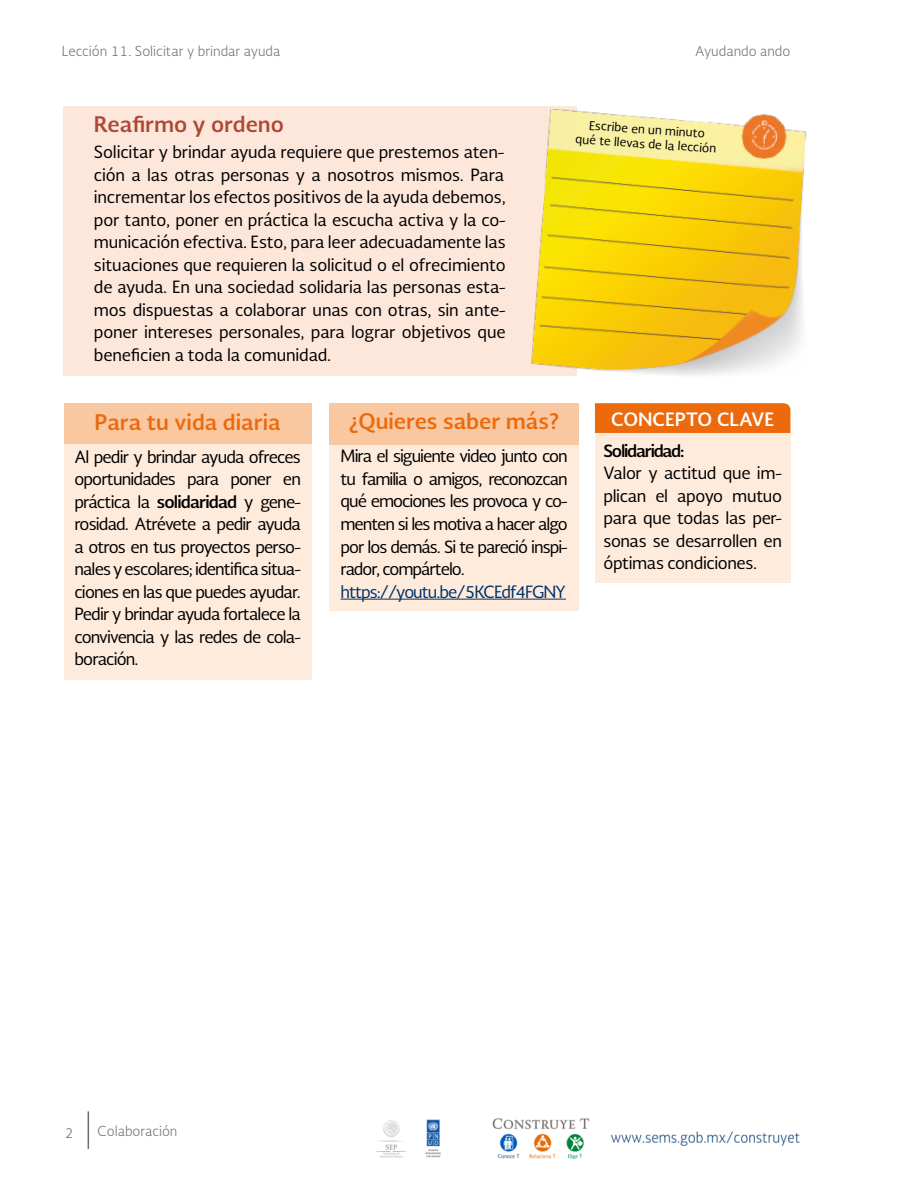
<style>
.page{position:relative;width:918px;height:1188px;background:#fff}
.page>*{position:absolute;margin:0;border:0;box-sizing:border-box;transform-origin:0 0}
.t1{font:700 21px "Soberana Sans";color:#ec690c}
.t2{font:700 21px "Soberana Sans";color:#ad4835}
.t3{font:700 18px "Soberana Sans";color:#fff}
.t4{font:16.5px/22.5px "Soberana Sans";letter-spacing:-.045em;color:#000;text-align:justify}
.t5{font:16.5px "Soberana Sans";letter-spacing:-.06em;color:#00336a}
.t6{font:700 16.5px "Soberana Sans";letter-spacing:-.075em;color:#000}
.t7{font:300 13.5px "Soberana Sans";color:#716a6e}
.t8{font:12px/14.4px "Soberana Sans";color:#000;text-align:center}
.s1{font-weight:700}
</style>
<div class="page">
<hr style="left:88px;top:1111px;width:1px;height:38px;background:#716a6e">
<div style="left:64px;top:106px;width:513px;height:270px;background:#fde6da"></div>
<img style="left:531px;top:109px;width:275px;height:267px">
<div style="left:329px;top:403px;width:249px;height:41px;background:#fac8a0"></div>
<div style="left:329px;top:445px;width:249px;height:165px;background:#feebdc"></div>
<div style="left:64px;top:403px;width:248px;height:41px;background:#fac8a0"></div>
<div style="left:64px;top:444px;width:248px;height:236px;background:#feebdc"></div>
<div style="left:595px;top:431px;width:195px;height:151px;background:#feebdc"></div>
<div style="left:595px;top:403px;width:195px;height:30px;background:#ec690c"></div>
<hr style="left:341px;top:599px;width:225px;height:1px;background:#00336a">
<img style="left:376px;top:1118px;width:424px;height:40px">
<p class="t7" style="left:62px;top:42px;width:220px">Lección 11. Solicitar y brindar ayuda</p>
<p class="t7" style="left:695px;top:42px;width:97px">Ayudando ando</p>
<p class="t2" style="left:94px;top:109px;width:191px">Reafirmo y ordeno</p>
<p class="t4" style="left:94px;top:140px;width:413px">Solicitar y brindar ayuda requiere que prestemos aten&shy;ción a las otras personas y a nosotros mismos. Para incrementar los efectos positivos de la ayuda debemos, por tanto, poner en práctica la escucha activa y la co&shy;municación efectiva. Esto, para leer adecuadamente las situaciones que requieren la solicitud o el ofrecimiento de ayuda. En una sociedad solidaria las personas esta&shy;mos dispuestas a colaborar unas con otras, sin ante&shy;poner intereses personales, para lograr objetivos que beneficien a toda la comunidad.</p>
<p class="t8" style="left:577px;top:117px;width:143px;rotate:4deg">Escribe en un minuto<br>qué te llevas de la lección</p>
<p class="t1" style="left:95px;top:408px;width:188px">Para tu vida diaria</p>
<p class="t4" style="left:74px;top:445px;width:228px">Al pedir y brindar ayuda ofreces oportunidades para poner en práctica la <span class="s1">solidaridad</span> y gene&shy;rosidad. Atrévete a pedir ayuda a otros en tus proyectos perso&shy;nales y escolares; identifica situa&shy;ciones en las que puedes ayudar.<br>Pedir y brindar ayuda fortalece la convivencia y las redes de cola&shy;boración.</p>
<p class="t1" style="left:349px;top:407px;width:212px">¿Quieres saber más?</p>
<p class="t4" style="left:341px;top:445px;width:229px">Mira el siguiente video junto con tu familia o amigos, reconozcan qué emociones les provoca y co&shy;menten si les motiva a hacer algo por los demás. Si te pareció inspi&shy;rador, compártelo.</p>
<p class="t5" style="left:341px;top:580px;width:227px">https://youtu.be/5KCEdf4FGNY</p>
<p class="t3" style="left:611px;top:408px;width:164px">CONCEPTO CLAVE</p>
<p class="t6" style="left:603px;top:439px;width:82px">Solidaridad:</p>
<p class="t4" style="left:603px;top:461px;width:180px">Valor y actitud que im&shy;plican el apoyo mutuo para que todas las per&shy;sonas se desarrollen en óptimas condiciones.</p>
<p class="t7" style="left:65px;top:1124px;width:10px">2</p>
<p class="t7" style="left:98px;top:1122px;width:81px">Colaboración</p>
</div>
